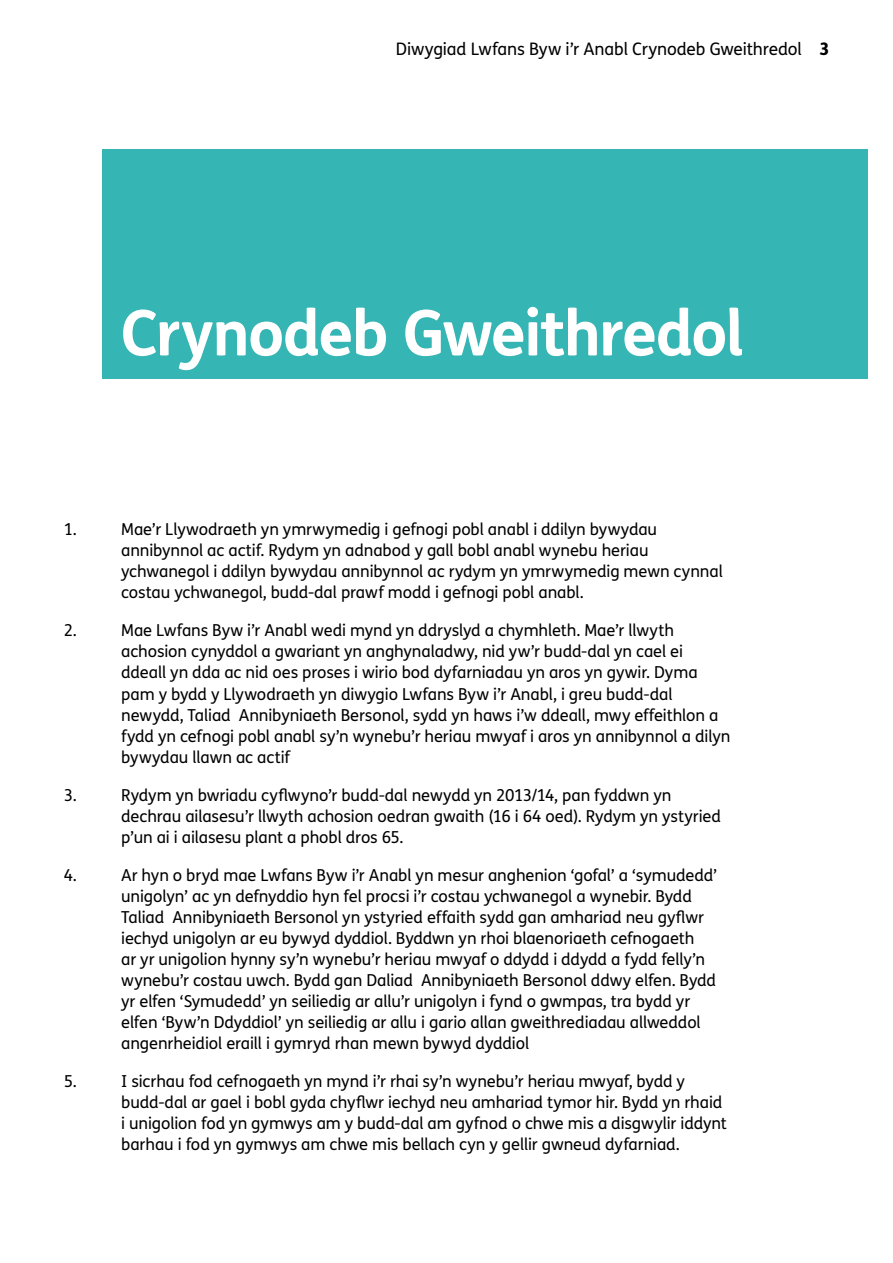
<style>
.page{position:relative;width:893px;height:1263px;background:#fff}
.page>*{position:absolute;margin:0;border:0;box-sizing:border-box;transform-origin:0 0}
.t1{font:700 63px "FS Me";letter-spacing:-.025em;color:#fff}
.t2{font:17.25px "FS Me";letter-spacing:-.01em;color:#000}
.t3{font:16.5px/21px "FS Me";letter-spacing:-.01em;color:#000}
.s1{font-weight:800}
.s2{color:#35b5b3}
</style>
<div class="page">
<div style="left:102px;top:149px;width:766px;height:229px;background:#35b5b3"></div>
<p class="t2" style="left:396px;top:39px;width:435px">Diwygiad Lwfans Byw i’r Anabl Crynodeb Gweithredol <span class="s1">3</span></p>
<h1 class="t1" style="left:121px;top:294px;width:655px">Crynodeb Gweithredol <span class="s2">.</span></h1>
<p class="t3" style="left:64px;top:519px;width:14px">1.</p>
<p class="t3" style="left:121px;top:519px;width:603px">Mae’r Llywodraeth yn ymrwymedig i gefnogi pobl anabl i ddilyn bywydau annibynnol ac actif. Rydym yn adnabod y gall bobl anabl wynebu heriau ychwanegol i ddilyn bywydau annibynnol ac rydym yn ymrwymedig mewn cynnal costau ychwanegol, budd-dal prawf modd i gefnogi pobl anabl.</p>
<p class="t3" style="left:64px;top:620px;width:15px">2.</p>
<p class="t3" style="left:121px;top:620px;width:611px">Mae Lwfans Byw i’r Anabl wedi mynd yn ddryslyd a chymhleth. Mae’r llwyth achosion cynyddol a gwariant yn anghynaladwy, nid yw’r budd-dal yn cael ei ddeall yn dda ac nid oes proses i wirio bod dyfarniadau yn aros yn gywir. Dyma pam y bydd y Llywodraeth yn diwygio Lwfans Byw i’r Anabl, i greu budd-dal newydd, Taliad Annibyniaeth Bersonol, sydd yn haws i’w ddeall, mwy effeithlon a fydd yn cefnogi pobl anabl sy’n wynebu’r heriau mwyaf i aros yn annibynnol a dilyn bywydau llawn ac actif</p>
<p class="t3" style="left:64px;top:785px;width:14px">3.</p>
<p class="t3" style="left:121px;top:785px;width:601px">Rydym yn bwriadu cyflwyno’r budd-dal newydd yn 2013/14, pan fyddwn yn dechrau ailasesu’r llwyth achosion oedran gwaith (16 i 64 oed). Rydym yn ystyried p’un ai i ailasesu plant a phobl dros 65.</p>
<p class="t3" style="left:64px;top:865px;width:15px">4.</p>
<p class="t3" style="left:121px;top:865px;width:597px">Ar hyn o bryd mae Lwfans Byw i’r Anabl yn mesur anghenion ‘gofal’ a ‘symudedd’ unigolyn’ ac yn defnyddio hyn fel procsi i’r costau ychwanegol a wynebir. Bydd Taliad Annibyniaeth Bersonol yn ystyried effaith sydd gan amhariad neu gyflwr iechyd unigolyn ar eu bywyd dyddiol. Byddwn yn rhoi blaenoriaeth cefnogaeth<br>ar yr unigolion hynny sy’n wynebu’r heriau mwyaf o ddydd i ddydd a fydd felly’n wynebu’r costau uwch. Bydd gan Daliad Annibyniaeth Bersonol ddwy elfen. Bydd yr elfen ‘Symudedd’ yn seiliedig ar allu’r unigolyn i fynd o gwmpas, tra bydd yr elfen ‘Byw’n Ddyddiol’ yn seiliedig ar allu i gario allan gweithrediadau allweddol angenrheidiol eraill i gymryd rhan mewn bywyd dyddiol</p>
<p class="t3" style="left:64px;top:1071px;width:14px">5.</p>
<p class="t3" style="left:121px;top:1071px;width:607px">I sicrhau fod cefnogaeth yn mynd i’r rhai sy’n wynebu’r heriau mwyaf, bydd y budd-dal ar gael i bobl gyda chyflwr iechyd neu amhariad tymor hir. Bydd yn rhaid i unigolion fod yn gymwys am y budd-dal am gyfnod o chwe mis a disgwylir iddynt barhau i fod yn gymwys am chwe mis bellach cyn y gellir gwneud dyfarniad.</p>
</div>
